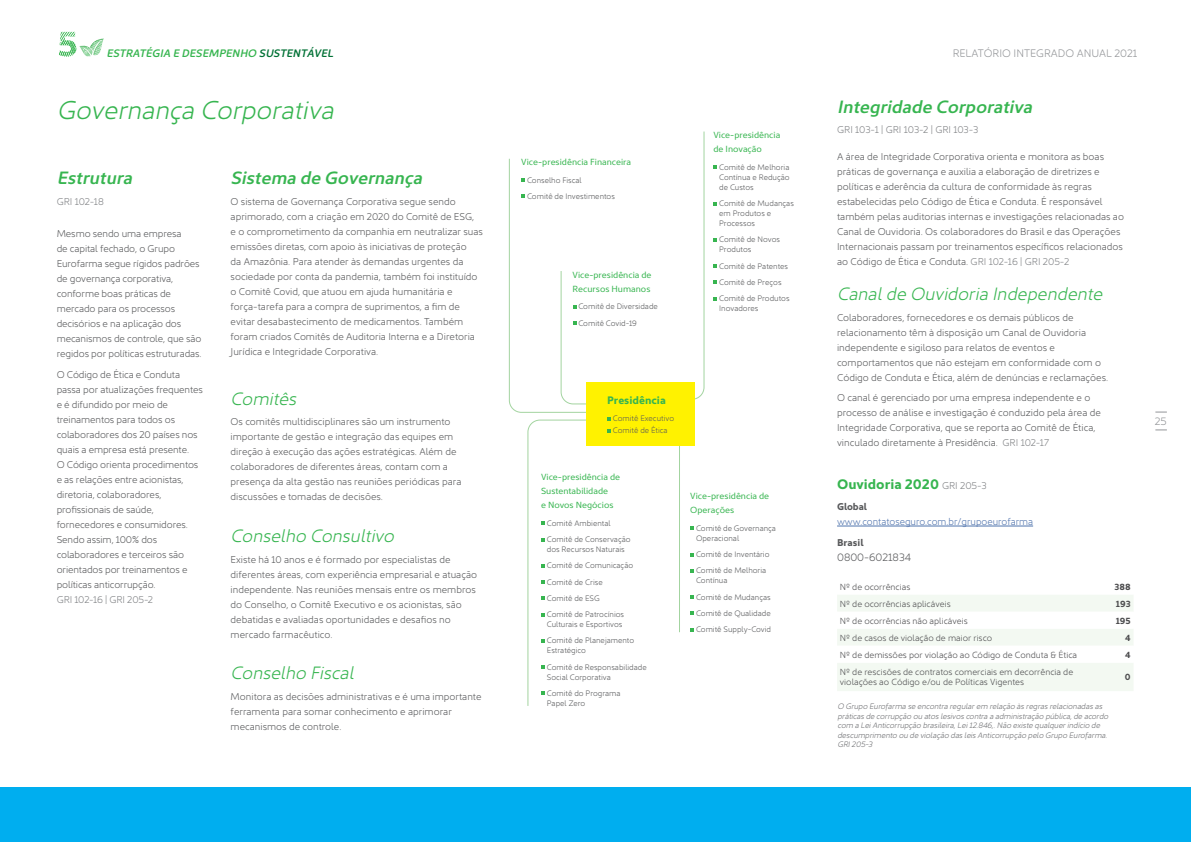
<style>
.page{position:relative;width:1191px;height:842px;background:#fff}
.page>*{position:absolute;margin:0;border:0;box-sizing:border-box;transform-origin:0 0}
.t1{font:italic 300 26px "Kyrial Sans Pro";color:#37b550}
.t2{font:italic 300 18px "Kyrial Sans Pro";color:#37b550}
.t3{font:italic 600 18px "Kyrial Sans Pro";color:#37b550}
.t4{font:700 14px "Kyrial Sans Pro";color:#37b550}
.t5{font:italic 600 11px "Kyrial Sans Pro";color:#37b550}
.t6{font:300 11px "Kyrial Sans Pro";color:#939598}
.t7{font:300 11px "Kyrial Sans Pro";color:#58595b}
.t8{font:700 11px "Kyrial Sans Pro";color:#37b550}
.t9{font:300 10px/15px "Kyrial Sans Pro";color:#58595b}
.t10{font:300 10px "Kyrial Sans Pro";letter-spacing:-.01em;color:#808285}
.t11{font:300 10px "Kyrial Sans Pro";color:#4f73ad}
.t12{font:700 10px "Kyrial Sans Pro";letter-spacing:-.01em;color:#58595b}
.t13{font:300 9px/10px "Kyrial Sans Pro";color:#4d4d4f}
.t14{font:9px/14px "Kyrial Sans Pro";color:#37b550}
.t15{font:700 9px "Kyrial Sans Pro";color:#4d4d4f}
.t16{font:300 8px/16.3px "Kyrial Sans Pro";color:#58595b}
.t17{font:italic 300 8px/9.6px "Kyrial Sans Pro";letter-spacing:-.01em;color:#6d6e71}
.s1{color:#007135}
.s2{color:#808285}
.s3{font-weight:300;font-size:10px;color:#808285}
</style>
<div class="page">
<div style="left:0;top:788px;width:1191px;height:54px;background:#00aeef"></div>
<svg style="left:713px;top:165px;width:4px;height:4px"></svg>
<svg style="left:713px;top:202px;width:4px;height:4px"></svg>
<svg style="left:713px;top:238px;width:4px;height:4px"></svg>
<svg style="left:713px;top:264px;width:4px;height:4px"></svg>
<svg style="left:713px;top:280px;width:4px;height:4px"></svg>
<svg style="left:713px;top:297px;width:4px;height:4px"></svg>
<svg style="left:59px;top:32px;width:3px;height:24px"></svg>
<div style="left:62px;top:26px;width:58px;height:31px;background:#37b550;opacity:.75"></div>
<svg style="left:508px;top:131px;width:197px;height:575px"></svg>
<hr style="left:837px;top:526px;width:196px;height:1px;background:#4f73ad">
<svg style="left:837px;top:595px;width:296px;height:96px"></svg>
<p class="t5" style="left:106px;top:45px;width:228px">ESTRATÉGIA E DESEMPENHO <span class="s1">SUSTENTÁVEL</span></p>
<h1 class="t1" style="left:57px;top:90px;width:278px">Governança Corporativa</h1>
<h2 class="t3" style="left:57px;top:165px;width:77px">Estrutura</h2>
<p class="t10" style="left:57px;top:194px;width:49px">GRI 102-18</p>
<p class="t9" style="left:57px;top:225px;width:146px">Mesmo sendo uma empresa<br>de capital fechado, o Grupo<br>Eurofarma segue rígidos padrões de governança corporativa, conforme boas práticas de mercado para os processos decisórios e na aplicação dos mecanismos de controle, que são regidos por políticas estruturadas.</p>
<p class="t9" style="left:57px;top:366px;width:148px">O Código de Ética e Conduta passa por atualizações frequentes e é difundido por meio de treinamentos para todos os colaboradores dos 20 países nos quais a empresa está presente.<br>O Código orienta procedimentos e as relações entre acionistas, diretoria, colaboradores, profissionais de saúde, fornecedores e consumidores.<br>Sendo assim, 100% dos colaboradores e terceiros são orientados por treinamentos e políticas anticorrupção.</p>
<p class="t10" style="left:57px;top:592px;width:98px">GRI 102-16 | GRI 205-2</p>
<h2 class="t3" style="left:231px;top:165px;width:193px">Sistema de Governança</h2>
<p class="t9" style="left:231px;top:193px;width:254px">O sistema de Governança Corporativa segue sendo aprimorado, com a criação em 2020 do Comitê de ESG,<br>e o comprometimento da companhia em neutralizar suas emissões diretas, com apoio às iniciativas de proteção<br>da Amazônia. Para atender às demandas urgentes da sociedade por conta da pandemia, também foi instituído o Comitê Covid, que atuou em ajuda humanitária e força-tarefa para a compra de suprimentos, a fim de evitar desabastecimento de medicamentos. Também foram criados Comitês de Auditoria Interna e a Diretoria Jurídica e Integridade Corporativa.</p>
<h2 class="t2" style="left:231px;top:385px;width:67px">Comitês</h2>
<p class="t9" style="left:231px;top:413px;width:232px">Os comitês multidisciplinares são um instrumento importante de gestão e integração das equipes em direção à execução das ações estratégicas. Além de colaboradores de diferentes áreas, contam com a presença da alta gestão nas reuniões periódicas para discussões e tomadas de decisões.</p>
<h2 class="t2" style="left:231px;top:522px;width:165px">Conselho Consultivo</h2>
<p class="t9" style="left:231px;top:551px;width:248px">Existe há 10 anos e é formado por especialistas de diferentes áreas, com experiência empresarial e atuação independente. Nas reuniões mensais entre os membros do Conselho, o Comitê Executivo e os acionistas, são debatidas e avaliadas oportunidades e desafios no mercado farmacêutico.</p>
<h2 class="t2" style="left:231px;top:659px;width:124px">Conselho Fiscal</h2>
<p class="t9" style="left:231px;top:688px;width:252px">Monitora as decisões administrativas e é uma importante ferramenta para somar conhecimento e aprimorar mecanismos de controle.</p>
<p class="t14" style="left:521px;top:154px;width:111px">Vice-presidência Financeira</p>
<p class="t16" style="left:527px;top:171px;width:89px">Conselho Fiscal<br>Comitê de Investimentos</p>
<p class="t14" style="left:572px;top:267px;width:81px">Vice-presidência de<br>Recursos Humanos</p>
<p class="t16" style="left:578px;top:298px;width:81px">Comitê de Diversidade<br>Comitê Covid-19</p>
<p class="t14" style="left:713px;top:128px;width:68px">Vice-presidência de Inovação</p>
<p class="t16" style="left:719px;top:161px;width:72px;line-height:10px;text-align:justify">Comitê de Melhoria Contínua e Redução de Custos</p>
<p class="t16" style="left:719px;top:198px;width:76px;line-height:10px">Comitê de Mudanças em Produtos e<br>Processos</p>
<p class="t16" style="left:719px;top:234px;width:62px;line-height:10px">Comitê de Novos<br>Produtos</p>
<p class="t16" style="left:719px;top:257px;width:72px">Comitê de Patentes<br>Comitê de Preços<br>Comitê de Produtos</p>
<p class="t16" style="left:719px;top:299px;width:41px">Inovadores</p>
<p class="t8" style="left:607px;top:392px;width:60px">Presidência</p>
<p class="t16" style="left:613px;top:412px;width:63px;line-height:12px">Comitê Executivo<br>Comitê de Ética</p>
<p class="t14" style="left:541px;top:470px;width:81px">Vice-presidência de<br>Sustentabilidade<br>e Novos Negócios</p>
<p class="t16" style="left:547px;top:514px;width:85px">Comitê Ambiental<br>Comitê de Conservação</p>
<p class="t16" style="left:547px;top:540px;width:88px">dos Recursos Naturais<br>Comitê de Comunicação<br>Comitê de Crise<br>Comitê de ESG<br>Comitê de Patrocínios</p>
<p class="t16" style="left:547px;top:615px;width:89px">Culturais e Esportivos<br>Comitê de Planejamento</p>
<p class="t16" style="left:547px;top:642px;width:101px">Estratégico<br>Comitê de Responsabilidade</p>
<p class="t16" style="left:547px;top:668px;width:75px">Social Corporativa<br>Comitê do Programa</p>
<p class="t16" style="left:547px;top:694px;width:40px">Papel Zero</p>
<p class="t14" style="left:690px;top:489px;width:81px">Vice-presidência de<br>Operações</p>
<p class="t16" style="left:696px;top:522px;width:81px;line-height:10px">Comitê de Governança<br>Operacional</p>
<p class="t16" style="left:696px;top:545px;width:75px">Comitê de Inventário<br>Comitê de Melhoria</p>
<p class="t16" style="left:696px;top:572px;width:77px">Contínua<br>Comitê de Mudanças<br>Comitê de Qualidade<br>Comitê Supply-Covid</p>
<p class="t6" style="left:952px;top:45px;width:186px">RELATÓRIO INTEGRADO ANUAL 2021</p>
<h2 class="t3" style="left:837px;top:94px;width:197px">Integridade Corporativa</h2>
<p class="t10" style="left:837px;top:122px;width:143px">GRI 103-1 | GRI 103-2 | GRI 103-3</p>
<p class="t9" style="left:837px;top:148px;width:288px">A área de Integridade Corporativa orienta e monitora as boas práticas de governança e auxilia a elaboração de diretrizes e políticas e aderência da cultura de conformidade às regras estabelecidas pelo Código de Ética e Conduta. É responsável também pelas auditorias internas e investigações relacionadas ao Canal de Ouvidoria. Os colaboradores do Brasil e das Operações Internacionais passam por treinamentos específicos relacionados ao Código de Ética e Conduta. <span class="s2">GRI 102-16 | GRI 205-2</span></p>
<h2 class="t2" style="left:837px;top:280px;width:267px">Canal de Ouvidoria Independente</h2>
<p class="t9" style="left:837px;top:309px;width:273px">Colaboradores, fornecedores e os demais públicos de relacionamento têm à disposição um Canal de Ouvidoria independente e sigiloso para relatos de eventos e comportamentos que não estejam em conformidade com o Código de Conduta e Ética, além de denúncias e reclamações.</p>
<p class="t9" style="left:837px;top:389px;width:265px">O canal é gerenciado por uma empresa independente e o processo de análise e investigação é conduzido pela área de Integridade Corporativa, que se reporta ao Comitê de Ética, vinculado diretamente à Presidência. <span class="s2">GRI 102-17</span></p>
<h3 class="t4" style="left:837px;top:474px;width:151px">Ouvidoria 2020 <span class="s3">GRI 205-3</span></h3>
<p class="t12" style="left:837px;top:499px;width:31px">Global</p>
<p class="t11" style="left:837px;top:514px;width:197px">www.contatoseguro.com.br/grupoeurofarma</p>
<p class="t12" style="left:837px;top:535px;width:28px">Brasil</p>
<p class="t7" style="left:837px;top:549px;width:76px">0800-6021834</p>
<p class="t13" style="left:840px;top:581px;width:72px">Nº de ocorrências</p>
<p class="t15" style="left:1114px;top:580px;width:18px">388</p>
<p class="t13" style="left:840px;top:598px;width:112px">Nº de ocorrências aplicáveis</p>
<p class="t15" style="left:1116px;top:597px;width:16px">193</p>
<p class="t13" style="left:840px;top:615px;width:129px">Nº de ocorrências não aplicáveis</p>
<p class="t15" style="left:1115px;top:614px;width:17px">195</p>
<p class="t13" style="left:840px;top:632px;width:154px">Nº de casos de violação de maior risco</p>
<p class="t15" style="left:1125px;top:631px;width:7px">4</p>
<p class="t13" style="left:840px;top:649px;width:239px">Nº de demissões por violação ao Código de Conduta &amp; Ética</p>
<p class="t15" style="left:1125px;top:648px;width:7px">4</p>
<p class="t13" style="left:840px;top:666px;width:235px">Nº de rescisões de contratos comerciais em decorrência de violações ao Código e/ou de Políticas Vigentes</p>
<p class="t15" style="left:1125px;top:671px;width:7px">0</p>
<p class="t17" style="left:837px;top:701px;width:272px">O Grupo Eurofarma se encontra regular em relação às regras relacionadas as práticas de corrupção ou atos lesivos contra a administração pública, de acordo com a Lei Anticorrupção brasileira, Lei 12.846,. Não existe qualquer indício de descumprimento ou de violação das leis Anticorrupção pelo Grupo Eurofarma.<br>GRI 205-3</p>
<p class="t6" style="left:1154px;top:413px;width:13px">25</p>
</div>
